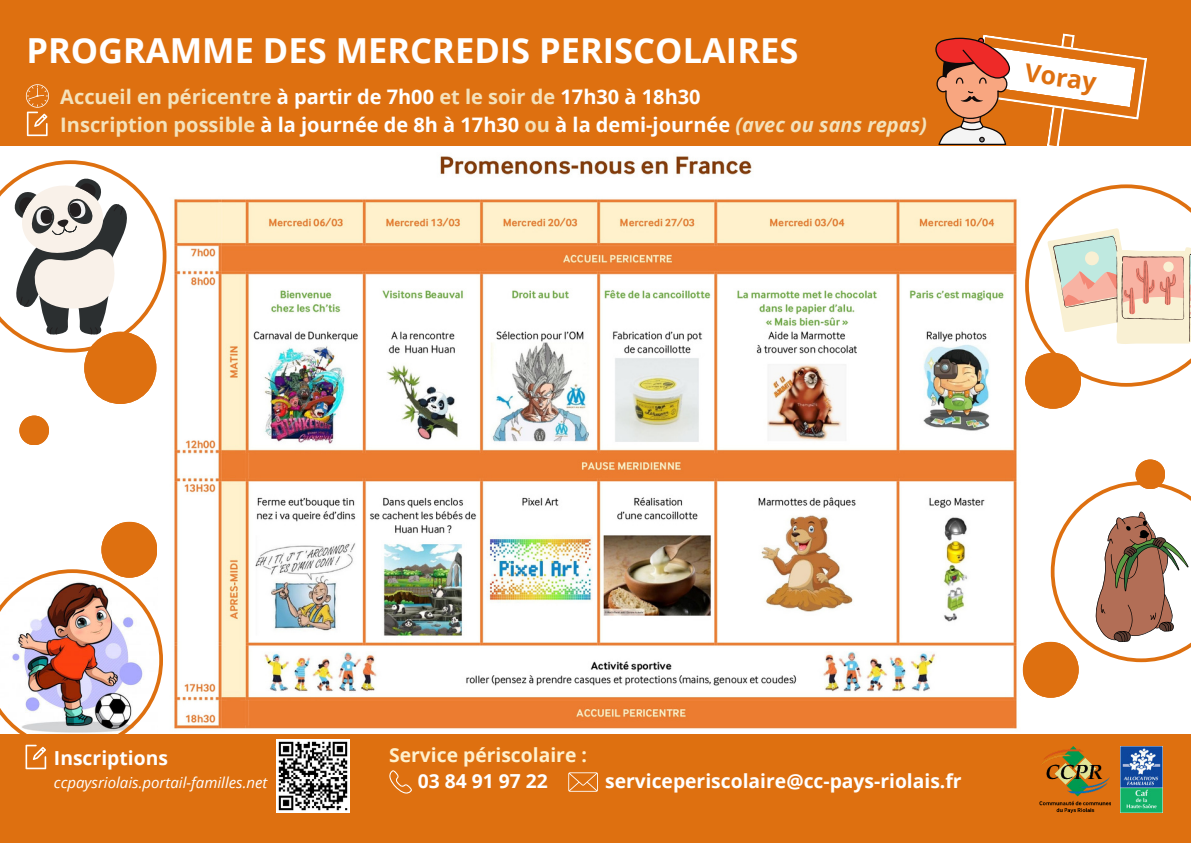
<style>
.page{position:relative;width:1191px;height:843px;background:#fff}
.page>*{position:absolute;margin:0;border:0;box-sizing:border-box;transform-origin:0 0}
.t1{font:700 34.5px "Open Sans";color:#fff}
.t2{font:700 24.9px "Open Sans";color:#de7010}
.t3{font:700 20px/27.8px "Open Sans";color:#fff}
.t4{font:700 19.3px "Open Sans";color:#fff}
.t5{font:700 19.3px "Open Sans";color:#fff1cd}
.t6{font:italic 15px "Open Sans";color:#fff}
.s1{color:#f4e2bb}
.s2{font-style:italic;color:#f4e2bb}
</style>
<div class="page">
<img style="left:174px;top:156px;width:843px;height:573px">
<div style="left:0;top:734px;width:1190px;height:108px;background:#de7010"></div>
<img style="left:1120px;top:746px;width:41px;height:66px">
<div style="left:0;top:0;width:1190px;height:146px;background:#de7010"></div>
<img style="left:1039px;top:746px;width:71px;height:66px">
<svg style="left:26px;top:84px;width:23px;height:52px"></svg>
<svg style="left:389px;top:770px;width:23px;height:23px"></svg>
<svg style="left:568px;top:772px;width:30px;height:19px"></svg>
<img style="left:276px;top:739px;width:74px;height:73px">
<svg style="left:0;top:521px;width:163px;height:248px"></svg>
<svg style="left:19px;top:415px;width:30px;height:30px"></svg>
<svg style="left:935px;top:33px;width:211px;height:113px"></svg>
<svg style="left:0;top:160px;width:166px;height:244px"></svg>
<svg style="left:1022px;top:459px;width:168px;height:238px"></svg>
<svg style="left:1025px;top:184px;width:165px;height:224px"></svg>
<h1 class="t1" style="left:26px;top:27px;width:773px">PROGRAMME DES MERCREDIS PERISCOLAIRES</h1>
<p class="t3" style="left:60px;top:82px;width:868px"><span class="s1">Accueil en péricentre</span> à partir de 7h00 <span class="s1">et le soir de</span> 17h30 à 18h30<br><span class="s1">Inscription possible</span> à la journée de 8h à 17h30 <span class="s1">ou</span> à la demi-journée <span class="s2">(avec ou sans repas)</span></p>
<p class="t2" style="left:1027px;top:55px;width:74px;rotate:8deg">Voray</p>
<p class="t4" style="left:54px;top:744px;width:115px">Inscriptions</p>
<p class="t6" style="left:54px;top:771px;width:215px">ccpaysriolais.portail-familles.net</p>
<p class="t5" style="left:389px;top:741px;width:199px">Service périscolaire :</p>
<p class="t4" style="left:418px;top:767px;width:132px">03 84 91 97 22</p>
<p class="t4" style="left:605px;top:767px;width:358px">serviceperiscolaire@cc-pays-riolais.fr</p>
</div>
